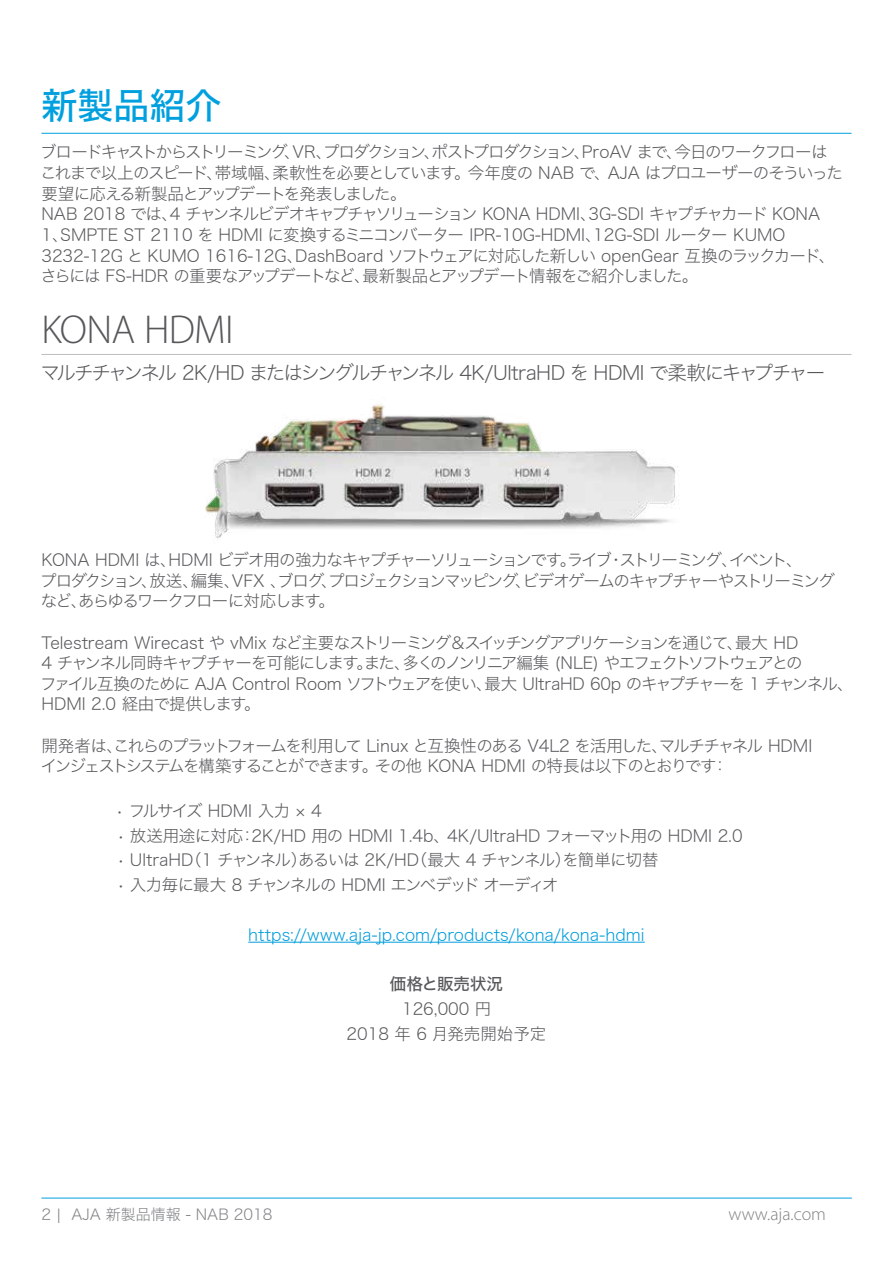
<style>
.page{position:relative;width:893px;height:1263px;background:#fff}
.page>*{position:absolute;margin:0;border:0;box-sizing:border-box;transform-origin:0 0}
.t1{font:300 40.5px "Myriad Pro";letter-spacing:-.02em;color:#58585b}
.t2{font:36px "Hiragino Sans W5";color:#00a0df}
.t3{font:19.5px "Hiragino Sans W2";letter-spacing:-.115em;color:#58585b}
.t4{font:300 18px "Myriad Pro";color:#808284}
.t5{font:16.5px/20.7px "Hiragino Sans W2";letter-spacing:-.07em;color:#58585b}
.t6{font:16.5px/20.7px "Hiragino Sans W2";letter-spacing:-.095em;color:#58585b}
.t7{font:16.5px/24.8px "Hiragino Sans W2";color:#58585b;text-align:center}
.t8{font:16.5px "Hiragino Sans W2";color:#009ddc}
.t9{font:16.5px "Hiragino Sans W5";color:#58585b}
.t10{font:15px "Hiragino Sans W2";color:#808284}
</style>
<div class="page">
<hr style="left:41px;top:1198px;width:811px;height:1px;background:#00a0df">
<hr style="left:41px;top:133px;width:810px;height:1px;background:#00a0df">
<hr style="left:41px;top:354px;width:810px;height:1px;background:#bcbec0">
<hr style="left:248px;top:942px;width:397px;height:1px;background:#009ddc">
<img style="left:205px;top:404px;width:473px;height:135px">
<h2 class="t2" style="left:41px;top:74px;width:182px">新製品紹介</h2>
<p class="t5" style="left:40px;top:141px;width:804px">ブロードキャストからストリーミング、VR、プロダクション、ポストプロダクション、ProAV まで、今日のワークフローはこれまで以上のスピード、帯域幅、柔軟性を必要としています。今年度の NAB で、AJA はプロユーザーのそういった要望に応える新製品とアップデートを発表しました。<br>NAB 2018 では、4 チャンネルビデオキャプチャソリューション KONA HDMI、3G-SDI キャプチャカード KONA<br>1、SMPTE ST 2110 を HDMI に変換するミニコンバーター IPR-10G-HDMI、12G-SDI ルーター KUMO 3232-12G と KUMO 1616-12G、DashBoard ソフトウェアに対応した新しい openGear 互換のラックカード、さらには FS-HDR の重要なアップデートなど、最新製品とアップデート情報をご紹介しました。</p>
<h1 class="t1" style="left:41px;top:307px;width:194px">KONA HDMI</h1>
<p class="t3" style="left:40px;top:356px;width:786px">マルチチャンネル 2K/HD またはシングルチャンネル 4K/UltraHD を HDMI で柔軟にキャプチャー</p>
<p class="t6" style="left:40px;top:548px;width:796px">KONA HDMI は、HDMI ビデオ用の強力なキャプチャーソリューションです。ライブ・ストリーミング、イベント、<br>プロダクション、放送、編集、VFX 、ブログ、プロジェクションマッピング、ビデオゲームのキャプチャーやストリーミングなど、あらゆるワークフローに対応します。</p>
<p class="t5" style="left:40px;top:631px;width:815px">Telestream Wirecast や vMix など主要なストリーミング＆スイッチングアプリケーションを通じて、最大 HD<br>4 チャンネル同時キャプチャーを可能にします。また、多くのノンリニア編集 (NLE) やエフェクトソフトウェアとの<br>ファイル互換のために AJA Control Room ソフトウェアを使い、最大 UltraHD 60p のキャプチャーを 1 チャンネル、HDMI 2.0 経由で提供します。</p>
<p class="t5" style="left:41px;top:734px;width:773px">開発者は、これらのプラットフォームを利用して Linux と互換性のある V4L2 を活用した、マルチチャネル HDMIインジェストシステムを構築することができます。その他 KONA HDMI の特長は以下のとおりです：</p>
<p class="t5" style="left:116px;top:799px;width:208px">• フルサイズ HDMI 入力 × 4</p>
<p class="t7" style="left:117px;top:822px;width:627px">• 放送用途に対応：2K/HD 用の HDMI 1.4b、4K/UltraHD フォーマット用の HDMI 2.0</p>
<p class="t5" style="left:117px;top:849px;width:543px">• UltraHD（1 チャンネル）あるいは 2K/HD（最大 4 チャンネル）を簡単に切替</p>
<p class="t5" style="left:117px;top:873px;width:443px">• 入力毎に最大 8 チャンネルの HDMI エンベデッド オーディオ</p>
<p class="t8" style="left:248px;top:920px;width:398px">https://www.aja-jp.com/products/kona/kona-hdmi</p>
<p class="t9" style="left:390px;top:969px;width:115px">価格と販売状況</p>
<p class="t7" style="left:347px;top:995px;width:201px">126,000 円<br>2018 年 6 月発売開始予定</p>
<p class="t10" style="left:41px;top:1201px;width:232px">2 | AJA 新製品情報 - NAB 2018</p>
<p class="t4" style="left:728px;top:1204px;width:99px">www.aja.com</p>
</div>
